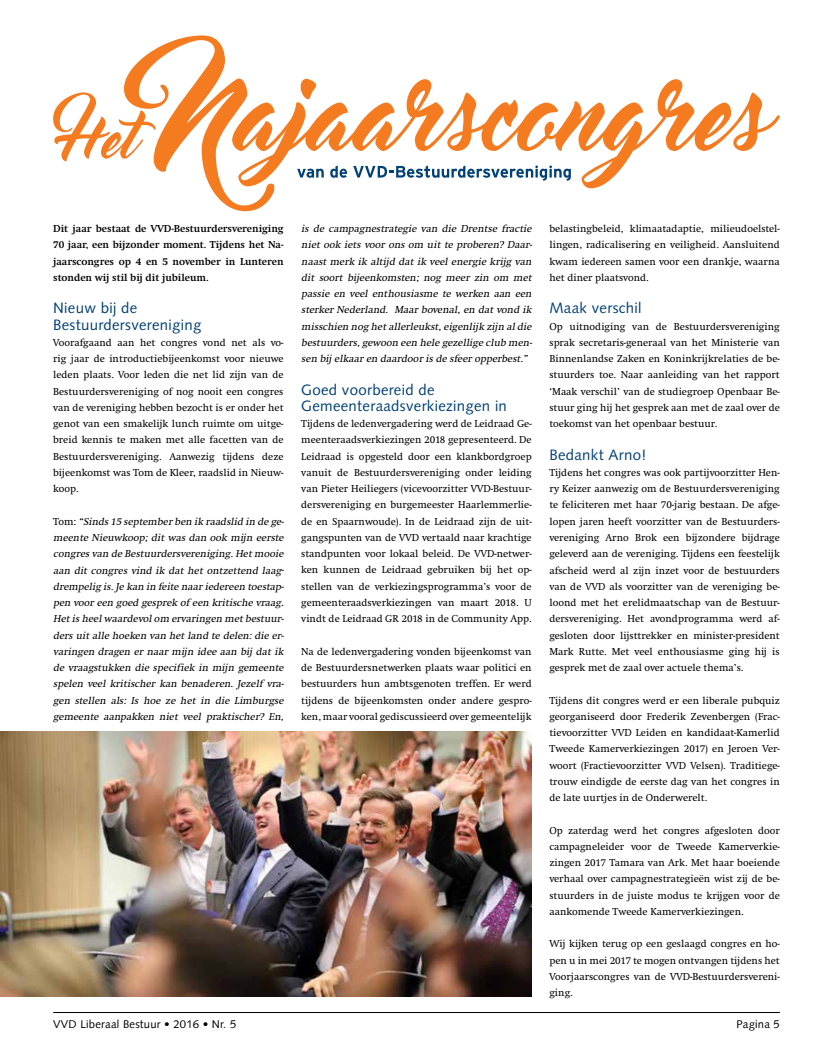
<style>
.page{position:relative;width:833px;height:1053px;background:#fff}
.page>*{position:absolute;margin:0;border:0;box-sizing:border-box;transform-origin:0 0}
.t1{font:15px/16.2px "Syntax LT Std";letter-spacing:.02em;color:#004177}
.t2{font:11.25px "Syntax";letter-spacing:.02em;color:#000}
.t3{font:10.5px/16.2px "Swift EF";color:#000;text-align:justify}
.t4{font:italic 10.5px/16.2px "Swift EF";color:#000;text-align:justify}
.t5{font:700 10.5px/16.2px "Swift EF";color:#000;text-align:justify}
.s1{font-style:normal}
</style>
<div class="page">
<hr style="left:53px;top:1012px;width:727px;height:1px;background:#000">
<svg style="left:53px;top:35px;width:727px;height:176px"></svg>
<img style="left:0;top:731px;width:531px;height:265px">
<p class="t5" style="left:53px;top:221px;width:232px">Dit jaar bestaat de VVD-Bestuurdersvereniging 70 jaar, een bijzonder moment. Tijdens het Na&shy;jaarscongres op 4 en 5 november in Lunteren stonden wij stil bij dit jubileum.</p>
<h1 class="t1" style="left:53px;top:300px;width:150px">Nieuw bij de<br>Bestuurdersvereniging</h1>
<p class="t3" style="left:53px;top:334px;width:232px">Voorafgaand aan het congres vond net als vo&shy;rig jaar de introductiebijeenkomst voor nieuwe leden plaats. Voor leden die net lid zijn van de Bestuurdersvereniging of nog nooit een congres van de vereniging hebben bezocht is er onder het genot van een smakelijk lunch ruimte om uitge&shy;breid kennis te maken met alle facetten van de Bestuurdersvereniging. Aanwezig tijdens deze bijeenkomst was Tom de Kleer, raadslid in Nieuw&shy;koop.</p>
<p class="t4" style="left:53px;top:513px;width:234px"><span class="s1">To m :</span> “Sinds 15 september ben ik raadslid in de ge&shy;meente Nieuwkoop; dit was dan ook mij n eerste congres van de Bestuurdersvereniging.Het mooie aan dit congres vind ik dat het ontzettend laag&shy;drempelig is.Je kan in feite naar iedereen toestap&shy;pen voor een goed gesprek of een kritische vraag.<br>Het is heelwaardevolom ervaringen met bestuur&shy;ders uit alle hoeken van het land te delen: die er&shy;varingen dragen er naar mij n idee aan bij dat ik de vraagstukken die specifiek in mij n gemeente spelen veel kritischer kan benaderen. Jezelf vra&shy;gen stellen als: Is hoe ze het in die Limburgse gemeente aanpakken niet veel praktischer? En,</p>
<p class="t4" style="left:301px;top:221px;width:234px">is de campagnestrategie van die Drentse fractie niet ook iets voor ons om uit te proberen? Daar&shy;naast merk ik altij d dat ik veel energie krijg van dit soort bijeenkomsten; nog meer zin om met passie en veel enthousiasme te werken aan een sterker Nederland. Maar bovenal, en dat vond ik misschien nog het allerleukst,eigenlij k zij n aldie bestuurders,gewoon een hele gezellige club men&shy;sen bij elkaar en daardoor is de sfeer opperbest.”</p>
<h1 class="t1" style="left:301px;top:381px;width:207px">Goed voorbereid de<br>Gemeenteraadsverkiezingen in</h1>
<p class="t3" style="left:301px;top:416px;width:232px">Tijdens de ledenvergadering werd de Leidraad Ge&shy;meenteraadsverkiezingen 2018 gepresenteerd. De Leidraad is opgesteld door een klankbordgroep vanuit de Bestuurdersvereniging onder leiding van Pieter Heiliegers (vicevoorzitter VVD-Bestuur&shy;dersvereniging en burgemeester Haarlemmerlie&shy;de en Spaarnwoude). In de Leidraad zijn de uit&shy;gangspunten van de VVD vertaald naar krachtige standpunten voor lokaal beleid. De VVD-netwer&shy;ken kunnen de Leidraad gebruiken bij het op&shy;stellen van de verkiezingsprogramma’s voor de gemeenteraadsverkiezingen van maart 2018. U vindt de Leidraad GR 2018 in de Community App.</p>
<p class="t3" style="left:301px;top:643px;width:232px">Na de ledenvergadering vonden bijeenkomst van de Bestuurdersnetwerken plaats waar politici en bestuurders hun ambtsgenoten treffen. Er werd tijdens de bijeenkomsten onder andere gespro&shy;ken, maar vooral gediscussieerd over gemeentelijk</p>
<p class="t3" style="left:549px;top:221px;width:232px">belastingbeleid, klimaatadaptie, milieudoelstel&shy;lingen, radicalisering en veiligheid. Aansluitend kwam iedereen samen voor een drankje, waarna het diner plaatsvond.</p>
<h1 class="t1" style="left:549px;top:300px;width:93px">Maak verschil</h1>
<p class="t3" style="left:549px;top:318px;width:232px">Op uitnodiging van de Bestuurdersvereniging sprak secretaris-generaal van het Ministerie van Binnenlandse Zaken en Koninkrijkrelaties de be&shy;stuurders toe. Naar aanleiding van het rapport ‘Maak verschil’ van de studiegroep Openbaar Be&shy;stuur ging hij het gesprek aan met de zaal over de toekomst van het openbaar bestuur.</p>
<h1 class="t1" style="left:549px;top:446px;width:98px">Bedankt Arno!</h1>
<p class="t3" style="left:549px;top:464px;width:232px">Tijdens het congres was ook partijvoorzitter Hen&shy;ry Keizer aanwezig om de Bestuurdersvereniging te feliciteren met haar 70-jarig bestaan. De afge&shy;lopen jaren heeft voorzitter van de Bestuurders&shy;vereniging Arno Brok een bijzondere bijdrage geleverd aan de vereniging. Tijdens een feestelijk afscheid werd al zijn inzet voor de bestuurders van de VVD als voorzitter van de vereniging be&shy;loond met het erelidmaatschap van de Bestuur&shy;dersvereniging. Het avondprogramma werd af&shy;gesloten door lijsttrekker en minister-president Mark Rutte. Met veel enthousiasme ging hij is gesprek met de zaal over actuele thema’s.</p>
<p class="t3" style="left:549px;top:692px;width:232px">Tijdens dit congres werd er een liberale pubquiz georganiseerd door Frederik Zevenbergen (Frac&shy;tievoorzitter VVD Leiden en kandidaat-Kamerlid Tweede Kamerverkiezingen 2017) en Jeroen Ver&shy;woort (Fractievoorzitter VVD Velsen). Traditiege&shy;trouw eindigde de eerste dag van het congres in de late uurtjes in de Onderwerelt.</p>
<p class="t3" style="left:549px;top:822px;width:232px">Op zaterdag werd het congres afgesloten door campagneleider voor de Tweede Kamerverkie&shy;zingen 2017 Tamara van Ark. Met haar boeiende verhaal over campagnestrategieën wist zij de be&shy;stuurders in de juiste modus te krijgen voor de aankomende Tweede Kamerverkiezingen.</p>
<p class="t3" style="left:549px;top:936px;width:232px">Wij kijken terug op een geslaagd congres en ho&shy;pen u in mei 2017 te mogen ontvangen tijdens het Voorjaarscongres van de VVD-Bestuurdersvereni&shy;ging.</p>
<p class="t2" style="left:53px;top:1017px;width:185px">VVD Liberaal Bestuur • 2016 • Nr. 5</p>
<p class="t2" style="left:736px;top:1017px;width:45px">Pagina 5</p>
</div>
